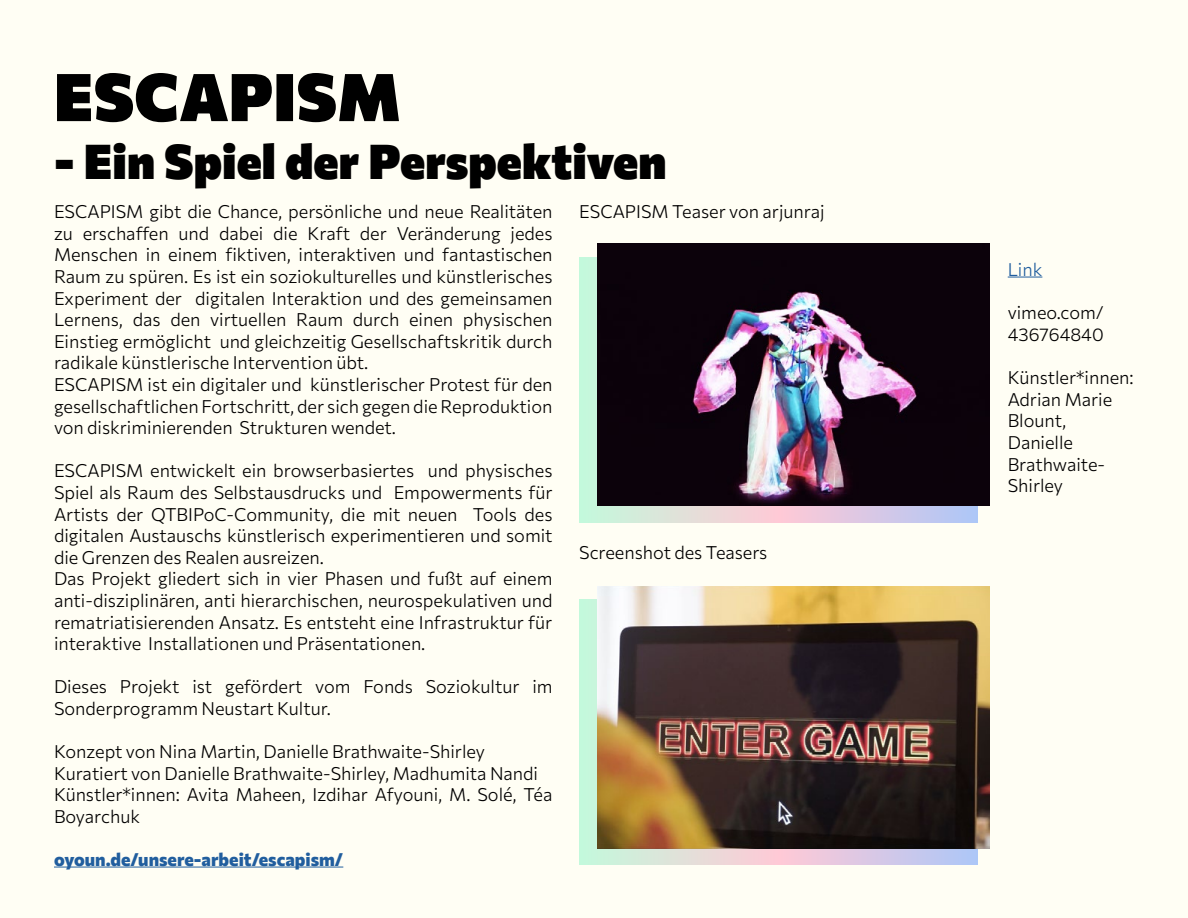
<style>
.page{position:relative;width:1188px;height:918px;background:#fffef4}
.page>*{position:absolute;margin:0;border:0;box-sizing:border-box;transform-origin:0 0}
.t1{font:900 66px "Commissioner";color:#000}
.t2{font:900 48px "Commissioner";color:#000}
.t3{font:300 18px/21.6px "Commissioner";color:#000}
.t4{font:800 18px "Commissioner";color:#215e9e}
.t5{font:300 18px "Commissioner";color:#215e9e}
</style>
<div class="page">
<hr style="left:54px;top:867px;width:289px;height:1px;background:#215e9e">
<svg style="left:579px;top:258px;width:399px;height:264px"></svg>
<img style="left:597px;top:244px;width:392px;height:261px">
<hr style="left:1008px;top:277px;width:34px;height:1px;background:#215e9e">
<svg style="left:579px;top:600px;width:399px;height:264px"></svg>
<img style="left:597px;top:586px;width:392px;height:263px">
<h1 class="t1" style="left:54px;top:46px;width:349px">ESCAPISM</h1>
<h2 class="t2" style="left:54px;top:124px;width:614px">- Ein Spiel der Perspektiven</h2>
<p class="t3" style="left:54px;top:200px;width:500px">ESCAPISM gibt die Chance, persönliche und neue Realitäten zu erschaffen und dabei die Kraft der Veränderung jedes Menschen in einem fiktiven, interaktiven und fantastischen Raum zu spüren. Es ist ein soziokulturelles und künstlerisches Experiment der digitalen Interaktion und des gemeinsamen Lernens, das den virtuellen Raum durch einen physischen Einstieg ermöglicht und gleichzeitig Gesellschaftskritik durch radikale künstlerische Intervention übt.<br>ESCAPISM ist ein digitaler und künstlerischer Protest für den gesellschaftlichen Fortschritt, der sich gegen die Reproduktion von diskriminierenden Strukturen wendet.</p>
<p class="t3" style="left:54px;top:459px;width:500px">ESCAPISM entwickelt ein browserbasiertes und physisches Spiel als Raum des Selbstausdrucks und Empowerments für Artists der QTBIPoC-Community, die mit neuen Tools des digitalen Austauschs künstlerisch experimentieren und somit die Grenzen des Realen ausreizen.<br>Das Projekt gliedert sich in vier Phasen und fußt auf einem anti-disziplinären, anti hierarchischen, neurospekulativen und rematriatisierenden Ansatz. Es entsteht eine Infrastruktur für interaktive Installationen und Präsentationen.</p>
<p class="t3" style="left:54px;top:675px;width:500px">Dieses Projekt ist gefördert vom Fonds Soziokultur im<br>Sonderprogramm Neustart Kultur.</p>
<p class="t3" style="left:54px;top:740px;width:500px">Konzept von Nina Martin, Danielle Brathwaite-Shirley Kuratiert von Danielle Brathwaite-Shirley, Madhumita Nandi Künstler*innen: Avita Maheen, Izdihar Afyouni, M. Solé, Téa Boyarchuk</p>
<p class="t4" style="left:54px;top:846px;width:291px">oyoun.de/unsere-arbeit/escapism/</p>
<p class="t3" style="left:579px;top:200px;width:247px">ESCAPISM Teaser von arjunraj</p>
<p class="t3" style="left:579px;top:540px;width:190px">Screenshot des Teasers</p>
<p class="t5" style="left:1008px;top:256px;width:36px">Link</p>
<p class="t3" style="left:1008px;top:301px;width:98px">vimeo.com/<br>436764840</p>
<p class="t3" style="left:1008px;top:366px;width:127px">Künstler*innen:<br>Adrian Marie<br>Blount,<br>Danielle<br>Brathwaite-<br>Shirley</p>
</div>
